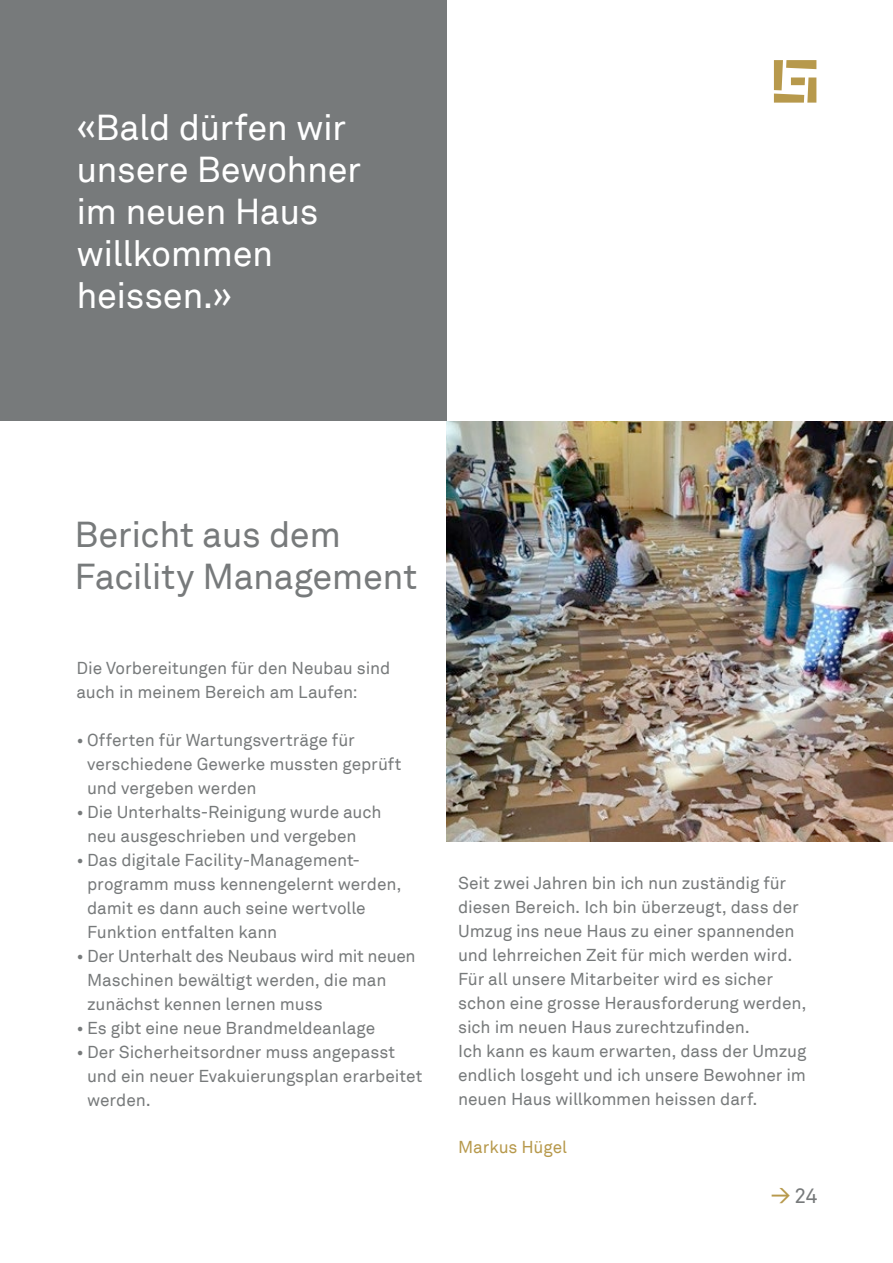
<style>
.page{position:relative;width:893px;height:1263px;background:#fff}
.page>*{position:absolute;margin:0;border:0;box-sizing:border-box;transform-origin:0 0}
.t1{font:36px/42px "Akkurat";letter-spacing:-.015em;color:#fff}
.t2{font:36px/42px "Akkurat";letter-spacing:-.015em;color:#777a7b}
.t3{font:21px "Akkurat";color:#777a7b}
.t4{font:17.25px/24px "Akkurat";letter-spacing:-.005em;color:#777a7b}
.t5{font:17.25px "Akkurat";letter-spacing:-.01em;color:#b7994c}
.s1{font-family:"DIN";font-weight:500;font-size:19.5px;color:#b7994c}
</style>
<div class="page">
<img style="left:446px;top:421px;width:447px;height:421px">
<svg style="left:774px;top:60px;width:42px;height:43px"></svg>
<div style="left:0;top:0;width:446px;height:421px;background:#777a7b"></div>
<h1 class="t1" style="left:77px;top:107px;width:286px">«Bald dürfen wir unsere Bewohner im neuen Haus willkommen heissen.»</h1>
<h1 class="t2" style="left:74px;top:515px;width:344px">Bericht aus dem<br>Facility Management</h1>
<p class="t4" style="left:77px;top:656px;width:315px">Die Vorbereitungen für den Neubau sind auch in meinem Bereich am Laufen:</p>
<p class="t4" style="left:87px;top:728px;width:316px;text-indent:-11px">• Offerten für Wartungsverträge für verschiedene Gewerke mussten geprüft und vergeben werden</p>
<p class="t4" style="left:87px;top:800px;width:296px;text-indent:-11px">• Die Unterhalts-Reinigung wurde auch neu ausgeschrieben und vergeben</p>
<p class="t4" style="left:87px;top:848px;width:316px;text-indent:-11px">• Das digitale Facility-Management&shy;programm muss kennengelernt werden, damit es dann auch seine wertvolle Funktion entfalten kann</p>
<p class="t4" style="left:87px;top:944px;width:330px;text-indent:-11px">• Der Unterhalt des Neubaus wird mit neuen<br>Maschinen bewältigt werden, die man zunächst kennen lernen muss</p>
<p class="t4" style="left:77px;top:1016px;width:300px">• Es gibt eine neue Brandmeldeanlage</p>
<p class="t4" style="left:87px;top:1040px;width:337px;text-indent:-11px">• Der Sicherheitsordner muss angepasst und ein neuer Evakuierungsplan erarbeitet werden.</p>
<p class="t4" style="left:458px;top:871px;width:350px">Seit zwei Jahren bin ich nun zuständig für diesen Bereich. Ich bin überzeugt, dass der Umzug ins neue Haus zu einer spannenden und lehrreichen Zeit für mich werden wird.<br>Für all unsere Mitarbeiter wird es sicher schon eine grosse Herausforderung werden, sich im neuen Haus zurechtzufinden.<br>Ich kann es kaum erwarten, dass der Umzug endlich losgeht und ich unsere Bewohner im neuen Haus willkommen heissen darf.</p>
<p class="t5" style="left:458px;top:1137px;width:110px">Markus Hügel</p>
<p class="t3" style="left:771px;top:1183px;width:48px"><span class="s1">&gt;</span>24</p>
</div>
